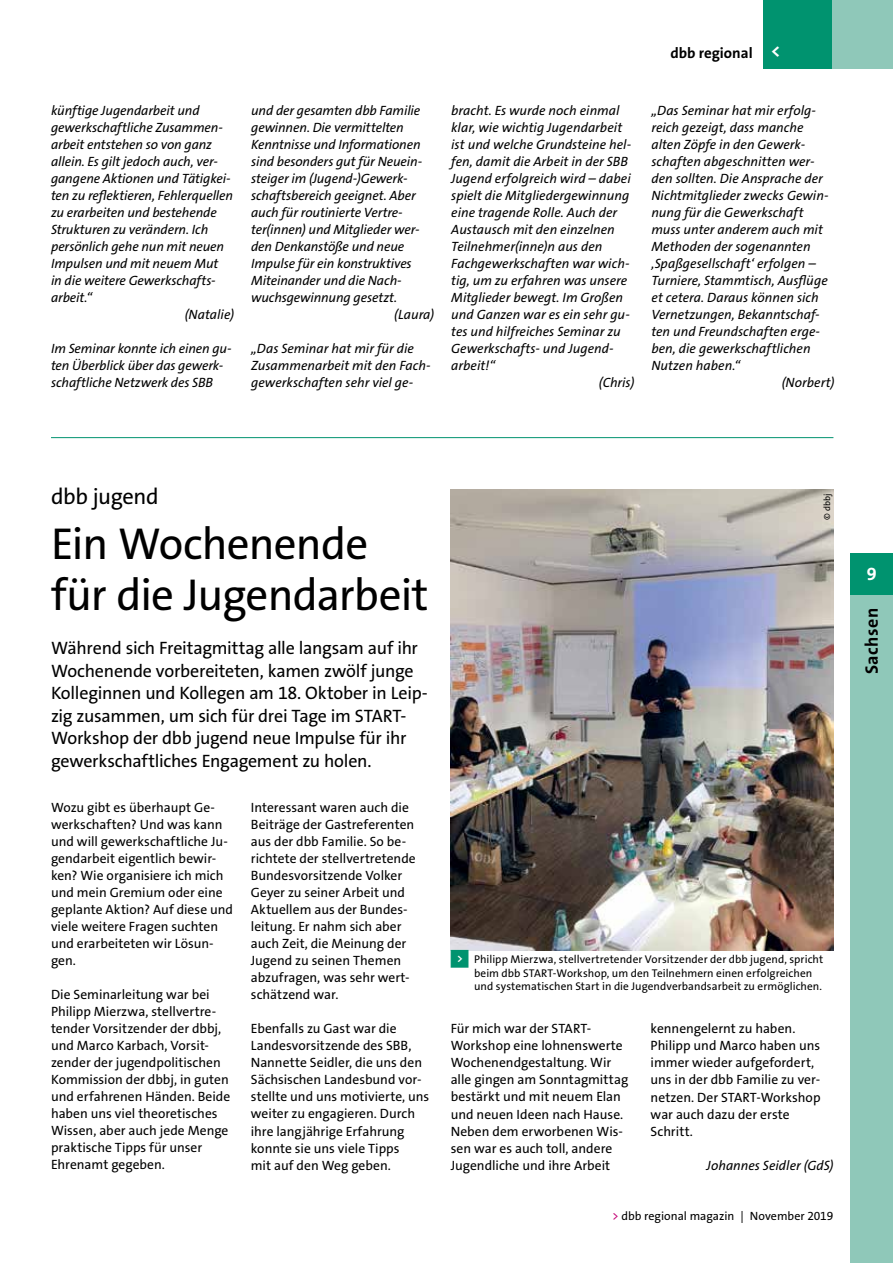
<style>
.page{position:relative;width:893px;height:1263px;background:#fff}
.page>*{position:absolute;margin:0;border:0;box-sizing:border-box;transform-origin:0 0}
.t1{font:45px/51px "The Sans Os F";letter-spacing:-.02em;color:#000}
.t2{font:22.5px "The Sans Os F";letter-spacing:-.02em;color:#000}
.t3{font:18px/22.5px "The Sans Os F";letter-spacing:-.015em;color:#000}
.t4{font:700 18px "The Sans Os F";letter-spacing:.025em;color:#000}
.t5{font:700 18px "The Sans Os F";color:#fff}
.t6{font:700 15px "The Sans Os F";color:#000}
.t7{font:italic 13.5px/17px "The Sans Os F";letter-spacing:-.005em;color:#000}
.t8{font:13.5px/17px "The Sans Os F";color:#000}
.t9{font:12px "The Sans Os F";color:#000}
.t10{font:11.25px/13.5px "The Sans Os F";letter-spacing:.005em;color:#000}
.t11{font:9px "The Sans Os F";color:#000}
.s1{font-family:"Top Numbers";color:#00936f}
.s2{color:#c40075}
</style>
<div class="page">
<img style="left:451px;top:489px;width:382px;height:461px">
<hr style="left:51px;top:437px;width:782px;height:1px;background:#00936f">
<div style="left:850px;top:553px;width:43px;height:42px;background:#00936f"></div>
<div style="left:850px;top:595px;width:43px;height:668px;background:#8fc8b9"></div>
<div style="left:763px;top:0;width:130px;height:68px;background:#8fc8b9"></div>
<div style="left:763px;top:0;width:68px;height:68px;background:#00936f"></div>
<p class="t7" style="left:51px;top:102px;width:150px">künftige Jugendarbeit und</p>
<p class="t7" style="left:51px;top:119px;width:173px">gewerkschaftliche Zusammen-</p>
<p class="t7" style="left:51px;top:136px;width:162px">arbeit entstehen so von ganz</p>
<p class="t7" style="left:51px;top:153px;width:168px">allein. Es gilt jedoch auch, ver-</p>
<p class="t7" style="left:51px;top:170px;width:181px">gangene Aktionen und Tätigkei-</p>
<p class="t7" style="left:51px;top:187px;width:184px">ten zu reflektieren, Fehlerquellen</p>
<p class="t7" style="left:51px;top:204px;width:167px">zu erarbeiten und bestehende</p>
<p class="t7" style="left:51px;top:221px;width:159px">Strukturen zu verändern. Ich</p>
<p class="t7" style="left:51px;top:238px;width:175px">persönlich gehe nun mit neuen</p>
<p class="t7" style="left:51px;top:255px;width:169px">Impulsen und mit neuem Mut</p>
<p class="t7" style="left:51px;top:272px;width:166px">in die weitere Gewerkschafts-</p>
<p class="t7" style="left:51px;top:289px;width:43px">arbeit.“</p>
<p class="t7" style="left:185px;top:306px;width:51px">(Natalie)</p>
<p class="t7" style="left:51px;top:340px;width:182px">Im Seminar konnte ich einen gu&shy;ten Überblick über das gewerk&shy;schaftliche Netzwerk des SBB</p>
<p class="t7" style="left:251px;top:102px;width:171px">und der gesamten dbb Familie</p>
<p class="t7" style="left:251px;top:119px;width:154px">gewinnen. Die vermittelten</p>
<p class="t7" style="left:251px;top:136px;width:171px">Kenntnisse und Informationen</p>
<p class="t7" style="left:251px;top:153px;width:172px">sind besonders gut für Neuein-</p>
<p class="t7" style="left:251px;top:170px;width:158px">steiger im (Jugend-)Gewerk-</p>
<p class="t7" style="left:251px;top:187px;width:166px">schaftsbereich geeignet. Aber</p>
<p class="t7" style="left:251px;top:204px;width:153px">auch für routinierte Vertre-</p>
<p class="t7" style="left:251px;top:221px;width:170px">ter(innen) und Mitglieder wer-</p>
<p class="t7" style="left:251px;top:238px;width:155px">den Denkanstöße und neue</p>
<p class="t7" style="left:251px;top:255px;width:162px">Impulse für ein konstruktives</p>
<p class="t7" style="left:251px;top:272px;width:152px">Miteinander und die Nach-</p>
<p class="t7" style="left:251px;top:289px;width:148px">wuchsgewinnung gesetzt.</p>
<p class="t7" style="left:394px;top:306px;width:41px">(Laura)</p>
<p class="t7" style="left:251px;top:340px;width:181px">„Das Seminar hat mir für die<br>Zusammenarbeit mit den Fach&shy;gewerkschaften sehr viel ge-</p>
<p class="t7" style="left:451px;top:102px;width:170px">bracht. Es wurde noch einmal</p>
<p class="t7" style="left:451px;top:119px;width:172px">klar, wie wichtig Jugendarbeit</p>
<p class="t7" style="left:451px;top:136px;width:181px">ist und welche Grundsteine hel-</p>
<p class="t7" style="left:451px;top:153px;width:178px">fen, damit die Arbeit in der SBB</p>
<p class="t7" style="left:451px;top:170px;width:181px">Jugend erfolgreich wird – dabei</p>
<p class="t7" style="left:451px;top:187px;width:179px">spielt die Mitgliedergewinnung</p>
<p class="t7" style="left:451px;top:204px;width:168px">eine tragende Rolle. Auch der</p>
<p class="t7" style="left:451px;top:221px;width:165px">Austausch mit den einzelnen</p>
<p class="t7" style="left:451px;top:238px;width:153px">Teilnehmer(inne)n aus den</p>
<p class="t7" style="left:451px;top:255px;width:180px">Fachgewerkschaften war wich-</p>
<p class="t7" style="left:451px;top:272px;width:177px">tig, um zu erfahren was unsere</p>
<p class="t7" style="left:451px;top:289px;width:173px">Mitglieder bewegt. Im Großen</p>
<p class="t7" style="left:451px;top:306px;width:180px">und Ganzen war es ein sehr gu-</p>
<p class="t7" style="left:451px;top:323px;width:171px">tes und hilfreiches Seminar zu</p>
<p class="t7" style="left:451px;top:340px;width:164px">Gewerkschafts- und Jugend-</p>
<p class="t7" style="left:451px;top:357px;width:45px">arbeit!“</p>
<p class="t7" style="left:599px;top:374px;width:37px">(Chris)</p>
<p class="t6" style="left:670px;top:44px;width:84px">dbb regional</p>
<h3 class="t5" style="left:771px;top:39px;width:11px">&lt;</h3>
<p class="t7" style="left:651px;top:102px;width:166px">„Das Seminar hat mir erfolg-</p>
<p class="t7" style="left:651px;top:119px;width:154px">reich gezeigt, dass manche</p>
<p class="t7" style="left:651px;top:136px;width:155px">alten Zöpfe in den Gewerk-</p>
<p class="t7" style="left:651px;top:153px;width:164px">schaften abgeschnitten wer-</p>
<p class="t7" style="left:651px;top:170px;width:173px">den sollten. Die Ansprache der</p>
<p class="t7" style="left:651px;top:187px;width:179px">Nichtmitglieder zwecks Gewin-</p>
<p class="t7" style="left:651px;top:204px;width:154px">nung für die Gewerkschaft</p>
<p class="t7" style="left:651px;top:221px;width:173px">muss unter anderem auch mit</p>
<p class="t7" style="left:651px;top:238px;width:161px">Methoden der sogenannten</p>
<p class="t7" style="left:651px;top:255px;width:166px">,Spaßgesellschaft‘ erfolgen –</p>
<p class="t7" style="left:651px;top:272px;width:178px">Turniere, Stammtisch, Ausflüge</p>
<p class="t7" style="left:651px;top:289px;width:169px">et cetera. Daraus können sich</p>
<p class="t7" style="left:651px;top:306px;width:170px">Vernetzungen, Bekanntschaf-</p>
<p class="t7" style="left:651px;top:323px;width:170px">ten und Freundschaften erge-</p>
<p class="t7" style="left:651px;top:340px;width:161px">ben, die gewerkschaftlichen</p>
<p class="t7" style="left:651px;top:357px;width:90px">Nutzen haben.“</p>
<p class="t7" style="left:782px;top:374px;width:54px">(Norbert)</p>
<h2 class="t2" style="left:51px;top:482px;width:109px">dbb jugend</h2>
<h1 class="t1" style="left:51px;top:519px;width:379px">Ein Wochenende für die Jugendarbeit</h1>
<p class="t3" style="left:51px;top:637px;width:378px">Während sich Freitagmittag alle langsam auf ihr Wochenende vorbereiteten, kamen zwölf junge Kolleginnen und Kollegen am 18. Oktober in Leip&shy;zig zusammen, um sich für drei Tage im START-Workshop der dbb jugend neue Impulse für ihr gewerkschaftliches Engagement zu holen.</p>
<p class="t8" style="left:51px;top:799px;width:184px">Wozu gibt es überhaupt Ge&shy;werkschaften? Und was kann und will gewerkschaftliche Ju&shy;gendarbeit eigentlich bewir&shy;ken? Wie organisiere ich mich und mein Gremium oder eine geplante Aktion? Auf diese und viele weitere Fragen suchten und erarbeiteten wir Lösun&shy;gen.</p>
<p class="t8" style="left:51px;top:986px;width:181px">Die Seminarleitung war bei<br>Philipp Mierzwa, stellvertre&shy;tender Vorsitzender der dbbj, und Marco Karbach, Vorsit&shy;zender der jugendpolitischen<br>Kommission der dbbj, in guten und erfahrenen Händen. Beide haben uns viel theoretisches<br>Wissen, aber auch jede Menge praktische Tipps für unser<br>Ehrenamt gegeben.</p>
<p class="t11" style="left:821px;top:520px;width:29px;rotate:-90deg">© dbbj</p>
<p class="t8" style="left:251px;top:799px;width:166px">Interessant waren auch die<br>Beiträge der Gastreferenten aus der dbb Familie. So be&shy;richtete der stellvertretende<br>Bundesvorsitzende Volker<br>Geyer zu seiner Arbeit und<br>Aktuellem aus der Bundes&shy;leitung. Er nahm sich aber auch Zeit, die Meinung der<br>Jugend zu seinen Themen abzufragen, was sehr wert&shy;schätzend war.</p>
<p class="t8" style="left:251px;top:1020px;width:180px">Ebenfalls zu Gast war die<br>Landesvorsitzende des SBB,<br>Nannette Seidler, die uns den<br>Sächsischen Landesbund vor&shy;stellte und uns motivierte, uns weiter zu engagieren. Durch ihre langjährige Erfahrung konnte sie uns viele Tipps<br>mit auf den Weg geben.</p>
<p class="t8" style="left:451px;top:1020px;width:179px">Für mich war der START-<br>Workshop eine lohnenswerte<br>Wochenendgestaltung. Wir alle gingen am Sonntagmittag bestärkt und mit neuem Elan und neuen Ideen nach Hause.<br>Neben dem erworbenen Wis&shy;sen war es auch toll, andere<br>Jugendliche und ihre Arbeit</p>
<p class="t8" style="left:651px;top:1020px;width:171px">kennengelernt zu haben.<br>Philipp und Marco haben uns immer wieder aufgefordert, uns in der dbb Familie zu ver&shy;netzen. Der START-Workshop war auch dazu der erste<br>Schritt.</p>
<p class="t10" style="left:474px;top:953px;width:351px;text-indent:-23px"><span class="s1">&lt;</span> Philipp Mierzwa, stellvertretender Vorsitzender der dbb jugend, spricht beim dbb START-Workshop, um den Teilnehmern einen erfolgreichen und systematischen Start in die Jugendverbandsarbeit zu ermöglichen.</p>
<p class="t7" style="left:707px;top:1157px;width:128px">Johannes Seidler (GdS)</p>
<p class="t9" style="left:612px;top:1208px;width:223px"><span class="s2">&gt;</span> dbb regional magazin | November 2019</p>
<h3 class="t5" style="left:867px;top:562px;width:11px">9</h3>
<h3 class="t4" style="left:860px;top:674px;width:67px;rotate:-90deg">Sachsen</h3>
</div>
